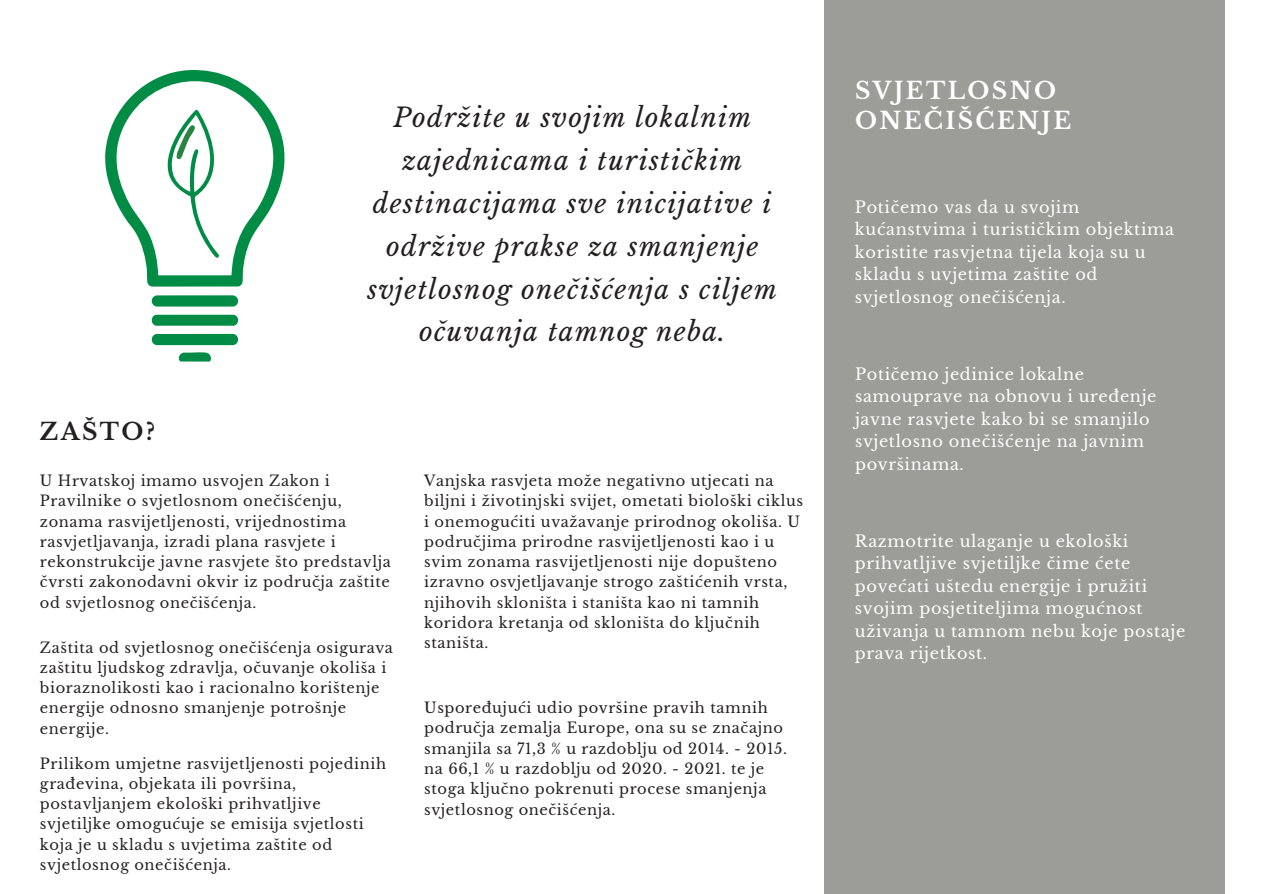
<style>
.page{position:relative;width:1263px;height:894px;background:#fff}
.page>*{position:absolute;margin:0;border:0;box-sizing:border-box;transform-origin:0 0}
.t1{font:italic 26.25px/42.8px "Libre Baskerville";letter-spacing:.05em;color:#232020;text-align:center}
.t2{font:700 23.4px/29.5px "Libre Baskerville";letter-spacing:.1em;color:#fff}
.t3{font:700 23.4px "Libre Baskerville";letter-spacing:.1em;color:#232020}
.t4{font:16.05px/22.5px "Libre Baskerville";letter-spacing:.04em;color:#fff}
.t5{font:14.7px/20.2px "Libre Baskerville";letter-spacing:.04em;color:#232020}
</style>
<div class="page">
<div style="left:824px;top:0;width:401px;height:893px;background:#9c9c98"></div>
<svg style="left:151px;top:334px;width:87px;height:11px"></svg>
<svg style="left:151px;top:295px;width:88px;height:11px"></svg>
<svg style="left:151px;top:314px;width:88px;height:11px"></svg>
<svg style="left:178px;top:352px;width:33px;height:9px"></svg>
<svg style="left:105px;top:69px;width:180px;height:217px"></svg>
<h2 class="t1" style="left:368px;top:97px;width:411px">Podržite u svojim lokalnim zajednicama i turističkim destinacijama sve inicijative i održive prakse za smanjenje svjetlosnog onečišćenja s ciljem očuvanja tamnog neba.</h2>
<p class="t3" style="left:40px;top:417px;width:117px">ZAŠTO?</p>
<h1 class="t5" style="left:40px;top:470px;width:352px">U Hrvatskoj imamo usvojen Zakon i Pravilnike o svjetlosnom onečišćenju, zonama rasvijetljenosti, vrijednostima rasvjetljavanja, izradi plana rasvjete i rekonstrukcije javne rasvjete što predstavlja čvrsti zakonodavni okvir iz područja zaštite od svjetlosnog onečišćenja.</h1>
<p class="t5" style="left:40px;top:637px;width:354px">Zaštita od svjetlosnog onečišćenja osigurava zaštitu ljudskog zdravlja, očuvanje okoliša i bioraznolikosti kao i racionalno korištenje energije odnosno smanjenje potrošnje energije.</p>
<p class="t5" style="left:40px;top:753px;width:348px">Prilikom umjetne rasvijetljenosti pojedinih građevina, objekata ili površina, postavljanjem ekološki prihvatljive svjetiljke omogućuje se emisija svjetlosti koja je u skladu s uvjetima zaštite od svjetlosnog onečišćenja.</p>
<p class="t5" style="left:424px;top:470px;width:380px">Vanjska rasvjeta može negativno utjecati na biljni i životinjski svijet, ometati biološki ciklus i onemogućiti uvažavanje prirodnog okoliša. U područjima prirodne rasvijetljenosti kao i u svim zonama rasvijetljenosti nije dopušteno izravno osvjetljavanje strogo zaštićenih vrsta, njihovih skloništa i staništa kao ni tamnih koridora kretanja od skloništa do ključnih staništa.</p>
<p class="t5" style="left:424px;top:697px;width:364px">Uspoređujući udio površine pravih tamnih područja zemalja Europe, ona su se značajno smanjila sa 71,3 % u razdoblju od 2014. - 2015. na 66,1 % u razdoblju od 2020. - 2021. te je stoga ključno pokrenuti procese smanjenja svjetlosnog onečišćenja.</p>
<p class="t2" style="left:855px;top:76px;width:218px">SVJETLOSNO<br>ONEČIŠĆENJE</p>
<p class="t4" style="left:855px;top:196px;width:321px">Potičemo vas da u svojim kućanstvima i turističkim objektima koristite rasvjetna tijela koja su u skladu s uvjetima zaštite od svjetlosnog onečišćenja.</p>
<h2 class="t4" style="left:855px;top:362px;width:303px">Potičemo jedinice lokalne samouprave na obnovu i uređenje javne rasvjete kako bi se smanjilo svjetlosno onečišćenje na javnim površinama.</h2>
<p class="t4" style="left:855px;top:529px;width:332px">Razmotrite ulaganje u ekološki prihvatljive svjetiljke čime ćete povećati uštedu energije i pružiti svojim posjetiteljima mogućnost uživanja u tamnom nebu koje postaje prava rijetkost.</p>
</div>
